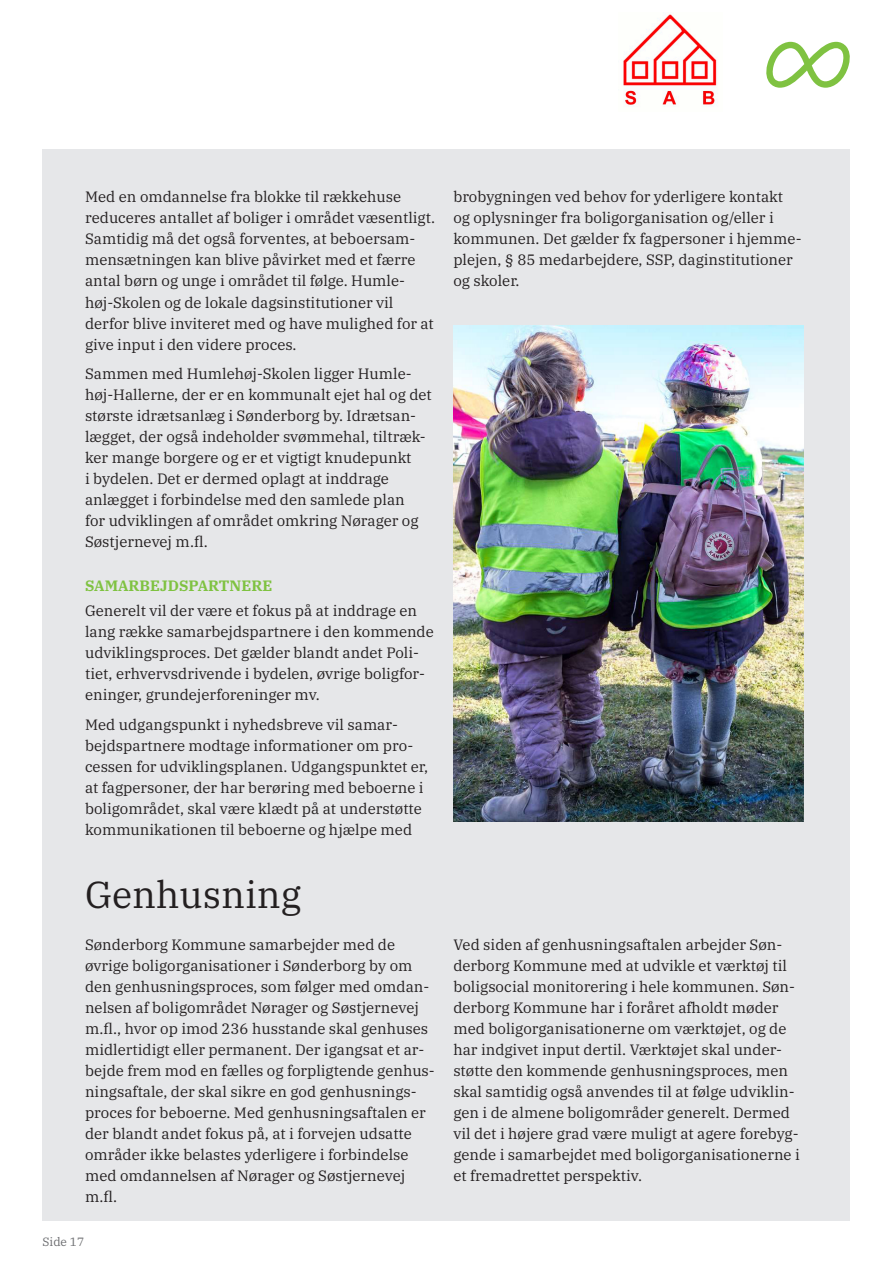
<style>
.page{position:relative;width:893px;height:1263px;background:#fff}
.page>*{position:absolute;margin:0;border:0;box-sizing:border-box;transform-origin:0 0}
.Rubrik{font:37.5px "IBM Plex Serif";color:#231f20}
.Brød{font:15px/21px "IBM Plex Serif";color:#231f20}
.Grøn_overskrift{font:700 15px "IBM Plex Serif";color:#7fc241}
.t1{font:12px "IBM Plex Serif";color:#6c6d70}
</style>
<div class="page">
<div style="left:43px;top:149px;width:807px;height:1071px;background:#e6e7e9"></div>
<img style="left:623px;top:14px;width:94px;height:93px">
<img style="left:453px;top:325px;width:351px;height:497px">
<svg style="left:766px;top:42px;width:84px;height:46px"></svg>
<p class="Brød" style="left:85px;top:185px;width:352px">Med en omdannelse fra blokke til rækkehuse reduceres antallet af boliger i området væsentligt.<br>Samtidig må det også forventes, at beboersam&shy;mensætningen kan blive påvirket med et færre antal børn og unge i området til følge. Humle&shy;høj-Skolen og de lokale dagsinstitutioner vil derfor blive inviteret med og have mulighed for at give input i den videre proces.</p>
<p class="Brød" style="left:85px;top:362px;width:348px">Sammen med Humlehøj-Skolen ligger Humle&shy;høj-Hallerne, der er en kommunalt ejet hal og det største idrætsanlæg i Sønderborg by. Idrætsan&shy;lægget, der også indeholder svømmehal, tiltræk&shy;ker mange borgere og er et vigtigt knudepunkt<br>i bydelen. Det er dermed oplagt at inddrage anlægget i forbindelse med den samlede plan<br>for udviklingen af området omkring Nørager og Søstjernevej m.fl.</p>
<p class="Grøn_overskrift" style="left:85px;top:573px;width:189px">SAMARBEJDSPARTNERE</p>
<p class="Brød" style="left:85px;top:599px;width:350px">Generelt vil der være et fokus på at inddrage en lang række samarbejdspartnere i den kommende udviklingsproces. Det gælder blandt andet Poli&shy;tiet, erhvervsdrivende i bydelen, øvrige boligfor&shy;eninger, grundejerforeninger mv.</p>
<p class="Brød" style="left:85px;top:712px;width:345px">Med udgangspunkt i nyhedsbreve vil samar&shy;bejdspartnere modtage informationer om pro&shy;cessen for udviklingsplanen. Udgangspunktet er, at fagpersoner, der har berøring med beboerne i boligområdet, skal være klædt på at understøtte kommunikationen til beboerne og hjælpe med</p>
<p class="Brød" style="left:453px;top:185px;width:350px">brobygningen ved behov for yderligere kontakt og oplysninger fra boligorganisation og/eller i kommunen. Det gælder fx fagpersoner i hjemme&shy;plejen, § 85 medarbejdere, SSP, daginstitutioner og skoler.</p>
<h2 class="Rubrik" style="left:85px;top:866px;width:218px">Genhusning</h2>
<p class="Brød" style="left:85px;top:933px;width:351px">Sønderborg Kommune samarbejder med de øvrige boligorganisationer i Sønderborg by om den genhusningsproces, som følger med omdan&shy;nelsen af boligområdet Nørager og Søstjernevej m.fl., hvor op imod 236 husstande skal genhuses midlertidigt eller permanent. Der igangsat et ar&shy;bejde frem mod en fælles og forpligtende genhus&shy;ningsaftale, der skal sikre en god genhusnings&shy;proces for beboerne. Med genhusningsaftalen er der blandt andet fokus på, at i forvejen udsatte områder ikke belastes yderligere i forbindelse med omdannelsen af Nørager og Søstjernevej m.fl.</p>
<p class="Brød" style="left:453px;top:933px;width:348px">Ved siden af genhusningsaftalen arbejder Søn&shy;derborg Kommune med at udvikle et værktøj til boligsocial monitorering i hele kommunen. Søn&shy;derborg Kommune har i foråret afholdt møder med boligorganisationerne om værktøjet, og de har indgivet input dertil. Værktøjet skal under&shy;støtte den kommende genhusningsproces, men skal samtidig også anvendes til at følge udviklin&shy;gen i de almene boligområder generelt. Dermed vil det i højere grad være muligt at agere forebyg&shy;gende i samarbejdet med boligorganisationerne i et fremadrettet perspektiv.</p>
<p class="t1" style="left:43px;top:1232px;width:43px">Side 17</p>
</div>
